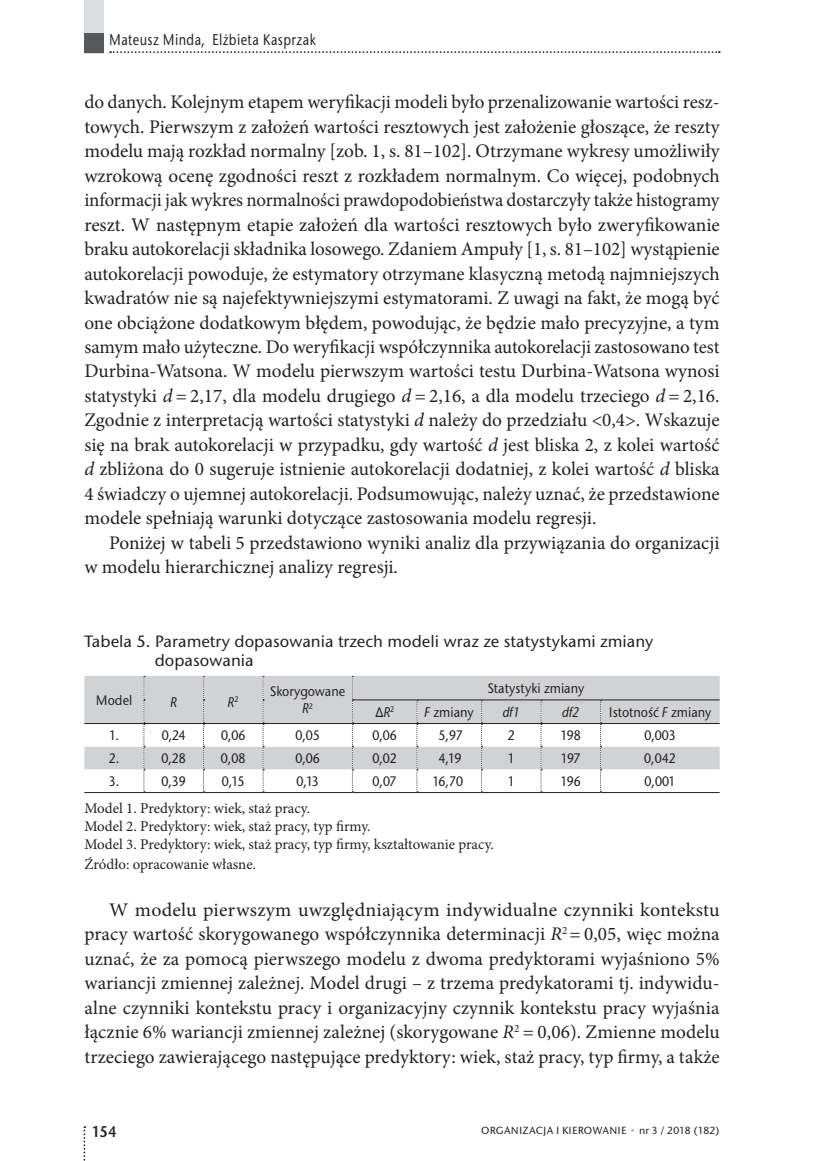
<style>
.page{position:relative;width:814px;height:1161px;background:#fff}
.page>*{position:absolute;margin:0;border:0;box-sizing:border-box;transform-origin:0 0}
.t1{font:19.25px/24.5px "Minion Pro";color:#231f20;text-align:justify}
.t2{font:500 16.62px/19.2px "Stone Sans Itc TOT";color:#231f20}
.t3{font:500 15.75px "Stone Sans Itc TOT";letter-spacing:.03em;color:#231f20;scale:.8 1}
.t4{font:15.75px "Stone Sans Itc TOT Semi";color:#231f20;scale:.9 1}
.t5{font:14.88px/17.8px "Minion Pro";color:#231f20}
.t6{font:500 14px "Stone Sans Itc TOT";color:#231f20;scale:.9 1}
.t7{font:italic 500 14px "Stone Sans IIITC Pro";color:#231f20;scale:.9 1}
.t8{font:500 10.5px "Stone Sans Itc TOT";letter-spacing:.02em;color:#231f20}
.s1{font-style:italic}
.s2{font-family:"Stone Sans IIITC Pro";font-style:italic}
.s3{color:#bcbdc0}
</style>
<div class="page">
<svg style="left:83px;top:1126px;width:2px;height:35px"></svg>
<svg style="left:110px;top:51px;width:609px;height:2px"></svg>
<div style="left:84px;top:0;width:20px;height:53px;background:#dcdddf"></div>
<div style="left:84px;top:34px;width:20px;height:19px;background:#57585a"></div>
<div style="left:84px;top:676px;width:635px;height:47px;background:#d1d2d4"></div>
<svg style="left:84px;top:724px;width:635px;height:68px"></svg>
<svg style="left:143px;top:676px;width:2px;height:116px"></svg>
<svg style="left:203px;top:676px;width:1px;height:116px"></svg>
<svg style="left:262px;top:676px;width:2px;height:116px"></svg>
<svg style="left:352px;top:676px;width:1px;height:116px"></svg>
<svg style="left:416px;top:700px;width:2px;height:92px"></svg>
<svg style="left:481px;top:700px;width:1px;height:92px"></svg>
<svg style="left:540px;top:700px;width:2px;height:92px"></svg>
<svg style="left:600px;top:700px;width:1px;height:92px"></svg>
<hr style="left:353px;top:699px;width:64px;height:1px;background:#231f20">
<hr style="left:417px;top:699px;width:64px;height:1px;background:#231f20">
<hr style="left:481px;top:699px;width:60px;height:1px;background:#231f20">
<hr style="left:541px;top:699px;width:59px;height:1px;background:#231f20">
<hr style="left:600px;top:699px;width:119px;height:1px;background:#231f20">
<hr style="left:84px;top:723px;width:60px;height:1px;background:#231f20">
<hr style="left:144px;top:723px;width:59px;height:1px;background:#231f20">
<hr style="left:203px;top:723px;width:60px;height:1px;background:#231f20">
<hr style="left:263px;top:723px;width:89px;height:1px;background:#231f20">
<hr style="left:352px;top:723px;width:65px;height:1px;background:#231f20">
<hr style="left:417px;top:723px;width:64px;height:1px;background:#231f20">
<hr style="left:481px;top:723px;width:60px;height:1px;background:#231f20">
<hr style="left:541px;top:723px;width:59px;height:1px;background:#231f20">
<hr style="left:600px;top:723px;width:119px;height:1px;background:#231f20">
<hr style="left:84px;top:792px;width:60px;height:1px;background:#231f20">
<hr style="left:144px;top:792px;width:59px;height:1px;background:#231f20">
<hr style="left:203px;top:792px;width:60px;height:1px;background:#231f20">
<hr style="left:263px;top:792px;width:89px;height:1px;background:#231f20">
<hr style="left:352px;top:792px;width:65px;height:1px;background:#231f20">
<hr style="left:417px;top:792px;width:64px;height:1px;background:#231f20">
<hr style="left:481px;top:792px;width:60px;height:1px;background:#231f20">
<hr style="left:541px;top:792px;width:59px;height:1px;background:#231f20">
<hr style="left:600px;top:792px;width:119px;height:1px;background:#231f20">
<p class="t3" style="left:109px;top:30px;width:260px">Mateusz Minda, Elżbieta Kasprzak</p>
<p class="t1" style="left:84px;top:90px;width:637px">do danych. Kolejnym etapem weryfikacji modeli było przenalizowanie wartości resz&shy;towych. Pierwszym z założeń wartości resztowych jest założenie głoszące, że reszty modelu mają rozkład normalny [zob. 1, s. 81–102]. Otrzymane wykresy umożliwiły wzrokową ocenę zgodności reszt z rozkładem normalnym. Co więcej, podobnych informacji jak wykres normalności prawdopodobieństwa dostarczyły także histogramy reszt. W następnym etapie założeń dla wartości resztowych było zweryfikowanie braku autokorelacji składnika losowego. Zdaniem Ampuły [1, s. 81–102] wystąpienie autokorelacji powoduje, że estymatory otrzymane klasyczną metodą najmniejszych kwadratów nie są najefektywniejszymi estymatorami. Z uwagi na fakt, że mogą być one obciążone dodatkowym błędem, powodując, że będzie mało precyzyjne, a tym samym mało użyteczne. Do weryfikacji współczynnika autokorelacji zastosowano test Durbina-Watsona. W modelu pierwszym wartości testu Durbina-Watsona wynosi statystyki <span class="s1">d</span> = 2,17, dla modelu drugiego <span class="s1">d</span> = 2,16, a dla modelu trzeciego <span class="s1">d</span> = 2,16.<br>Zgodnie z interpretacją wartości statystyki <span class="s1">d</span> należy do przedziału &lt;0,4&gt;. Wskazuje się na brak autokorelacji w przypadku, gdy wartość <span class="s1">d</span> jest bliska 2, z kolei wartość <span class="s1">d</span> zbliżona do 0 sugeruje istnienie autokorelacji dodatniej, z kolei wartość <span class="s1">d</span> bliska 4 świadczy o ujemnej autokorelacji. Podsumowując, należy uznać, że przedstawione modele spełniają warunki dotyczące zastosowania modelu regresji.</p>
<p class="t1" style="left:84px;top:530px;width:636px;text-indent:25px">Poniżej w tabeli 5 przedstawiono wyniki analiz dla przywiązania do organizacji w modelu hierarchicznej analizy regresji.</p>
<p class="t2" style="left:155px;top:632px;width:500px;text-indent:-70px">Tabela 5. Parametry dopasowania trzech modeli wraz ze statystykami zmiany dopasowania</p>
<p class="t6" style="left:96px;top:691px;width:42px">Model</p>
<p class="t7" style="left:170px;top:693px;width:9px">R</p>
<p class="t7" style="left:228px;top:693px;width:13px">R<sup>2</sup></p>
<p class="t6" style="left:487px;top:680px;width:109px">Statystyki zmiany</p>
<p class="t6" style="left:270px;top:683px;width:85px">Skorygowane</p>
<p class="t7" style="left:302px;top:699px;width:13px">R<sup>2</sup></p>
<p class="t6" style="left:375px;top:703px;width:23px">Δ<span class="s2">R</span><sup>2</sup></p>
<p class="t6" style="left:424px;top:703px;width:56px"><span class="s2">F</span> zmiany</p>
<p class="t7" style="left:502px;top:703px;width:20px">df1</p>
<p class="t7" style="left:562px;top:703px;width:20px">df2</p>
<p class="t6" style="left:609px;top:703px;width:115px">Istotność <span class="s2">F</span> zmiany</p>
<p class="t6" style="left:109px;top:727px;width:12px">1.</p>
<p class="t6" style="left:162px;top:727px;width:28px">0,24</p>
<p class="t6" style="left:221px;top:727px;width:29px">0,06</p>
<p class="t6" style="left:295px;top:727px;width:29px">0,05</p>
<p class="t6" style="left:372px;top:727px;width:29px">0,06</p>
<p class="t6" style="left:438px;top:727px;width:28px">5,97</p>
<p class="t6" style="left:507px;top:727px;width:9px">2</p>
<p class="t6" style="left:560px;top:727px;width:24px">198</p>
<p class="t6" style="left:644px;top:727px;width:37px">0,003</p>
<p class="t6" style="left:109px;top:750px;width:13px">2.</p>
<p class="t6" style="left:161px;top:750px;width:29px">0,28</p>
<p class="t6" style="left:221px;top:750px;width:29px">0,08</p>
<p class="t6" style="left:295px;top:750px;width:29px">0,06</p>
<p class="t6" style="left:372px;top:750px;width:29px">0,02</p>
<p class="t6" style="left:438px;top:750px;width:27px">4,19</p>
<p class="t6" style="left:507px;top:750px;width:9px">1</p>
<p class="t6" style="left:561px;top:750px;width:24px">197</p>
<p class="t6" style="left:644px;top:750px;width:37px">0,042</p>
<p class="t6" style="left:109px;top:773px;width:13px">3.</p>
<p class="t6" style="left:161px;top:773px;width:29px">0,39</p>
<p class="t6" style="left:222px;top:773px;width:27px">0,15</p>
<p class="t6" style="left:296px;top:773px;width:26px">0,13</p>
<p class="t6" style="left:372px;top:773px;width:28px">0,07</p>
<p class="t6" style="left:432px;top:773px;width:36px">16,70</p>
<p class="t6" style="left:507px;top:773px;width:9px">1</p>
<p class="t6" style="left:560px;top:773px;width:24px">196</p>
<p class="t6" style="left:644px;top:773px;width:36px">0,001</p>
<p class="t5" style="left:84px;top:800px;width:411px">Model 1. Predyktory: wiek, staż pracy.<br>Model 2. Predyktory: wiek, staż pracy, typ firmy.<br>Model 3. Predyktory: wiek, staż pracy, typ firmy, kształtowanie pracy.</p>
<p class="t5" style="left:84px;top:856px;width:173px">Źródło: opracowanie własne.</p>
<p class="t1" style="left:84px;top:897px;width:637px;text-indent:25px">W modelu pierwszym uwzględniającym indywidualne czynniki kontekstu pracy wartość skorygowanego współczynnika determinacji <span class="s1">R</span><sup>2</sup> = 0,05, więc można uznać, że za pomocą pierwszego modelu z dwoma predyktorami wyjaśniono 5% wariancji zmiennej zależnej. Model drugi – z trzema predykatorami tj. indywidu&shy;alne czynniki kontekstu pracy i organizacyjny czynnik kontekstu pracy wyjaśnia łącznie 6% wariancji zmiennej zależnej (skorygowane <span class="s1">R</span><sup>2</sup> = 0,06). Zmienne modelu trzeciego zawierającego następujące predyktory: wiek, staż pracy, typ firmy, a także</p>
<p class="t4" style="left:92px;top:1122px;width:29px">154</p>
<p class="t8" style="left:481px;top:1124px;width:240px">ORGANIZACJA I KIEROWANIE <span class="s3">•</span> nr 3 / 2018 (182)</p>
</div>
